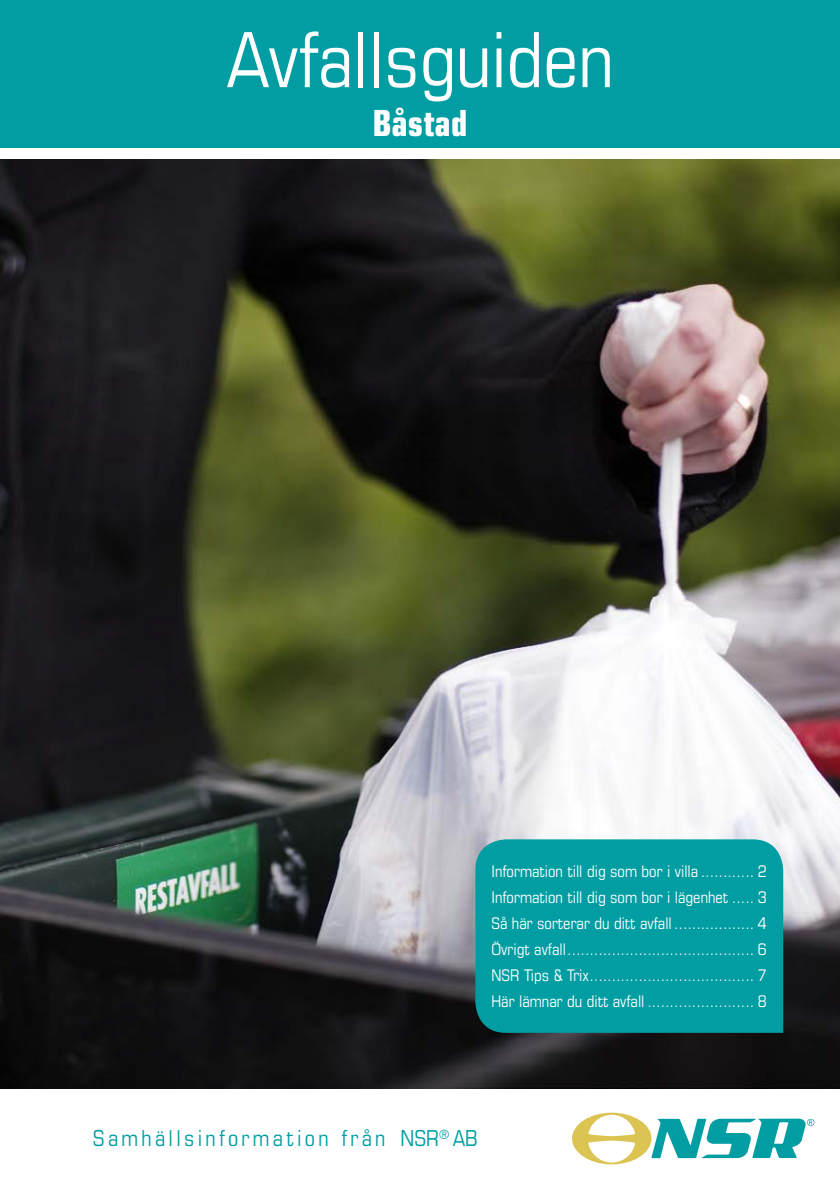
<style>
.page{position:relative;width:840px;height:1191px;background:#fff}
.page>*{position:absolute;margin:0;border:0;box-sizing:border-box;transform-origin:0 0}
.t1{font:condensed 76px "Eurostile";color:#fff}
.t2{font:700 condensed 36px "Eurostile";color:#fff}
.t3{font:condensed 22px "Eurostile";letter-spacing:.15em;color:#009ea2}
.t4{font:condensed 16px/26px "Eurostile";color:#fff;text-align:justify}
</style>
<div class="page">
<img style="left:0;top:160px;width:839px;height:928px">
<div style="left:475px;top:839px;width:307px;height:193px;background:#009ea2"></div>
<div style="left:0;top:0;width:839px;height:147px;background:#009ea2"></div>
<svg style="left:572px;top:1112px;width:242px;height:52px"></svg>
<h1 class="t1" style="left:226px;top:14px;width:389px">Avfallsguiden</h1>
<h2 class="t2" style="left:372px;top:101px;width:96px">Båstad</h2>
<p class="t4" style="left:491px;top:858px;width:276px">Information till dig som bor i villa ............ 2<br>Information till dig som bor i lägenhet ..... 3<br>Så här sorterar du ditt avfall.................. 4<br>Övrigt avfall.......................................... 6<br>NSR Tips &amp; Trix..................................... 7<br>Här lämnar du ditt avfall ........................ 8</p>
<h3 class="t3" style="left:93px;top:1125px;width:386px">Samhällsinformation från NSR<sup>®</sup>AB</h3>
</div>
